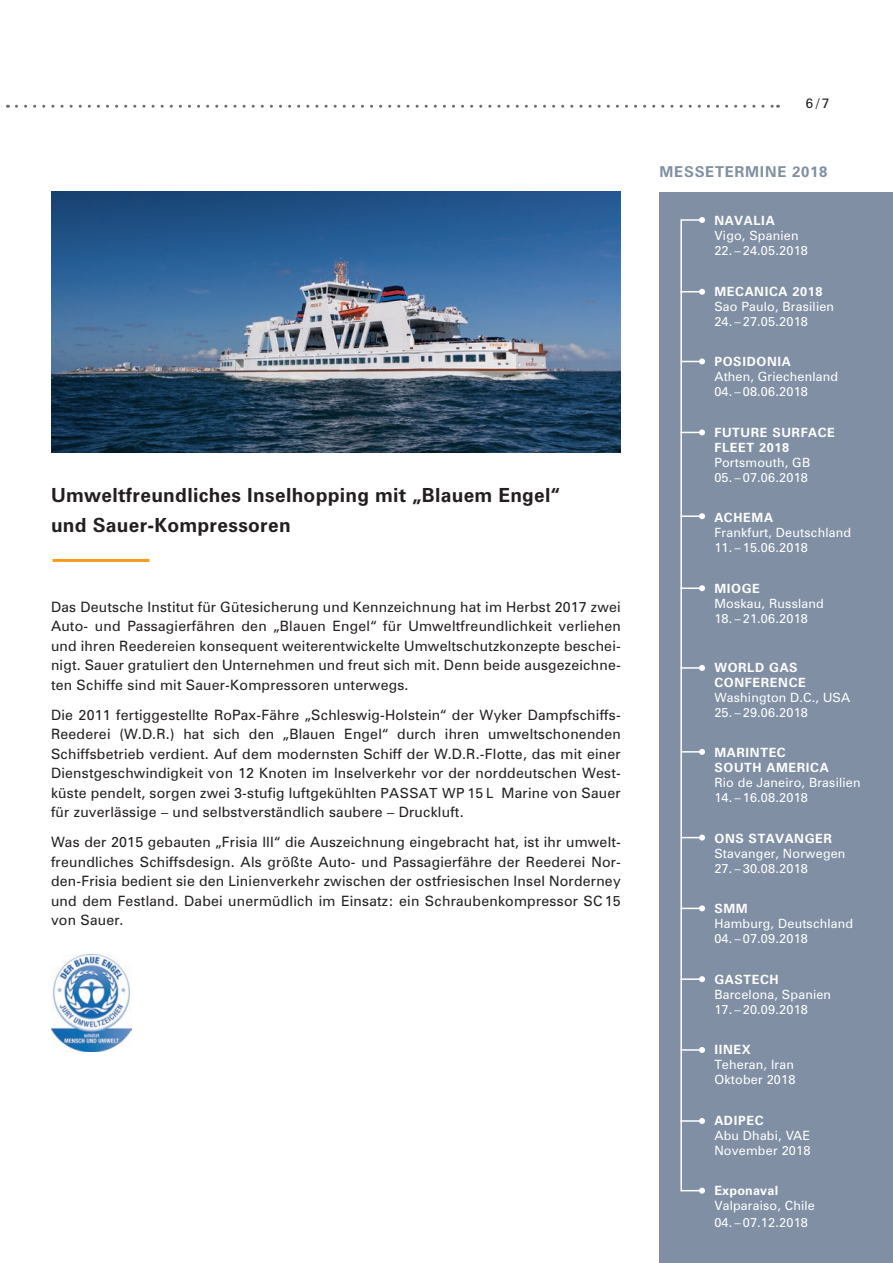
<style>
.page{position:relative;width:893px;height:1263px;background:#fff}
.page>*{position:absolute;margin:0;border:0;box-sizing:border-box;transform-origin:0 0}
.t1{font:700 19.5px/30.2px "Zurich BT";letter-spacing:.015em;color:#231f20}
.t2{font:700 15px "Zurich BT";letter-spacing:.05em;color:#808fa3}
.t3{font:14.25px/19.5px "Zurich BT";letter-spacing:.015em;color:#231f20;text-align:justify}
.t4{font:13.5px "Zurich BT";color:#231f20}
.t5{font:12.75px/15px "Zurich BT";letter-spacing:.015em;color:#fff}
.t6{font:700 12.75px/15px "Zurich BT";letter-spacing:.05em;color:#fff}
.t7{font:700 12.75px "Zurich BT";letter-spacing:.015em;color:#fff}
.s1{font-size:13.95px}
</style>
<div class="page">
<svg style="left:16px;top:105px;width:762px;height:3px"></svg>
<div style="left:660px;top:192px;width:233px;height:1071px;background:#808fa3"></div>
<svg style="left:683px;top:289px;width:22px;height:6px"></svg>
<svg style="left:683px;top:358px;width:22px;height:6px"></svg>
<svg style="left:683px;top:429px;width:22px;height:6px"></svg>
<hr style="left:680px;top:515px;width:22px;height:2px;background:#fff">
<svg style="left:699px;top:513px;width:6px;height:6px"></svg>
<hr style="left:680px;top:587px;width:22px;height:2px;background:#fff">
<svg style="left:699px;top:585px;width:6px;height:6px"></svg>
<hr style="left:680px;top:667px;width:22px;height:2px;background:#fff">
<svg style="left:699px;top:665px;width:6px;height:6px"></svg>
<hr style="left:680px;top:751px;width:22px;height:2px;background:#fff">
<svg style="left:699px;top:749px;width:6px;height:6px"></svg>
<svg style="left:683px;top:835px;width:22px;height:5px"></svg>
<svg style="left:683px;top:905px;width:22px;height:6px"></svg>
<hr style="left:680px;top:978px;width:22px;height:2px;background:#fff">
<svg style="left:699px;top:976px;width:6px;height:6px"></svg>
<div style="left:680px;top:219px;width:23px;height:972px;border:2px solid #fff"></div>
<svg style="left:699px;top:217px;width:6px;height:6px"></svg>
<svg style="left:699px;top:1188px;width:6px;height:6px"></svg>
<hr style="left:680px;top:1049px;width:22px;height:2px;background:#fff">
<svg style="left:699px;top:1047px;width:6px;height:6px"></svg>
<hr style="left:680px;top:1120px;width:22px;height:2px;background:#fff">
<svg style="left:699px;top:1118px;width:6px;height:6px"></svg>
<hr style="left:53px;top:559px;width:96px;height:3px;background:#f89c1c">
<img style="left:51px;top:191px;width:570px;height:262px">
<img style="left:51px;top:955px;width:80px;height:96px">
<h1 class="t1" style="left:51px;top:479px;width:510px">Umweltfreundliches Inselhopping mit „Blauem Engel“ und Sauer-Kompressoren</h1>
<p class="t3" style="left:51px;top:597px;width:571px">Das Deutsche Institut für Gütesicherung und Kennzeichnung hat im Herbst 2017 zwei Auto- und Passagierfähren den „Blauen Engel“ für Umweltfreundlichkeit verliehen und ihren Reedereien konsequent weiterentwickelte Umweltschutzkonzepte beschei&shy;nigt. Sauer gratuliert den Unternehmen und freut sich mit. Denn beide ausgezeichne&shy;ten Schiffe sind mit Sauer-Kompressoren unterwegs.</p>
<p class="t3" style="left:51px;top:705px;width:571px">Die 2011 fertiggestellte RoPax-Fähre „Schleswig-Holstein“ der Wyker Dampfschiffs-Reederei (W.D.R.) hat sich den „Blauen Engel“ durch ihren umweltschonenden Schiffsbetrieb verdient. Auf dem modernsten Schiff der W.D.R.-Flotte, das mit einer Dienstgeschwindigkeit von 12 Knoten im Inselverkehr vor der norddeutschen West&shy;küste pendelt, sorgen zwei 3-stufig luftgekühlten <span class="s1">PASSAT WP 15 L</span> Marine von Sauer für zuverlässige – und selbstverständlich saubere – Druckluft.</p>
<p class="t3" style="left:51px;top:832px;width:571px">Was der 2015 gebauten „Frisia III“ die Auszeichnung eingebracht hat, ist ihr umwelt&shy;freundliches Schiffsdesign. Als größte Auto- und Passagierfähre der Reederei Nor&shy;den-Frisia bedient sie den Linienverkehr zwischen der ostfriesischen Insel Norderney und dem Festland. Dabei unermüdlich im Einsatz: ein Schraubenkompressor SC15 von Sauer.</p>
<p class="t4" style="left:806px;top:95px;width:25px">6/7</p>
<p class="t2" style="left:660px;top:163px;width:169px">MESSETERMINE 2018</p>
<p class="t6" style="left:714px;top:213px;width:62px">NAVALIA</p>
<p class="t5" style="left:714px;top:228px;width:86px">Vigo, Spanien</p>
<p class="t5" style="left:714px;top:243px;width:95px">22. – 24.05.2018</p>
<p class="t6" style="left:714px;top:284px;width:110px">MECANICA 2018</p>
<p class="t5" style="left:714px;top:299px;width:121px">Sao Paulo, Brasilien</p>
<p class="t5" style="left:714px;top:314px;width:95px">24. – 27.05.2018</p>
<p class="t6" style="left:714px;top:354px;width:78px">POSIDONIA</p>
<p class="t5" style="left:714px;top:369px;width:125px">Athen, Griechenland</p>
<p class="t5" style="left:714px;top:384px;width:95px">04. – 08.06.2018</p>
<p class="t6" style="left:714px;top:425px;width:122px">FUTURE SURFACE<br>FLEET 2018</p>
<p class="t5" style="left:714px;top:455px;width:97px">Portsmouth, GB</p>
<p class="t5" style="left:714px;top:470px;width:95px">05. – 07.06.2018</p>
<p class="t6" style="left:714px;top:510px;width:60px">ACHEMA</p>
<p class="t5" style="left:714px;top:525px;width:138px">Frankfurt, Deutschland</p>
<p class="t5" style="left:714px;top:540px;width:95px">11. – 15.06.2018</p>
<p class="t6" style="left:714px;top:581px;width:47px">MIOGE</p>
<p class="t5" style="left:714px;top:596px;width:111px">Moskau, Russland</p>
<p class="t5" style="left:714px;top:611px;width:95px">18. – 21.06.2018</p>
<p class="t6" style="left:714px;top:660px;width:93px">WORLD GAS<br>CONFERENCE</p>
<p class="t5" style="left:714px;top:690px;width:137px">Washington D.C., USA</p>
<p class="t5" style="left:714px;top:705px;width:95px">25. – 29.06.2018</p>
<p class="t6" style="left:714px;top:745px;width:116px">MARINTEC<br>SOUTH AMERICA</p>
<p class="t5" style="left:714px;top:775px;width:148px">Rio de Janeiro, Brasilien</p>
<p class="t5" style="left:714px;top:790px;width:95px">14. – 16.08.2018</p>
<p class="t6" style="left:714px;top:831px;width:119px">ONS STAVANGER</p>
<p class="t5" style="left:714px;top:846px;width:133px">Stavanger, Norwegen</p>
<p class="t5" style="left:714px;top:861px;width:95px">27. – 30.08.2018</p>
<p class="t6" style="left:714px;top:901px;width:35px">SMM</p>
<p class="t5" style="left:714px;top:916px;width:140px">Hamburg, Deutschland</p>
<p class="t5" style="left:714px;top:931px;width:95px">04. – 07.09.2018</p>
<p class="t6" style="left:714px;top:972px;width:66px">GASTECH</p>
<p class="t5" style="left:714px;top:987px;width:118px">Barcelona, Spanien</p>
<p class="t5" style="left:714px;top:1002px;width:95px">17. – 20.09.2018</p>
<p class="t6" style="left:714px;top:1042px;width:38px">IINEX</p>
<p class="t5" style="left:714px;top:1057px;width:83px">Teheran, Iran<br>Oktober 2018</p>
<p class="t6" style="left:714px;top:1113px;width:51px">ADIPEC</p>
<p class="t5" style="left:714px;top:1128px;width:98px">Abu Dhabi, VAE<br>November 2018</p>
<p class="t7" style="left:714px;top:1183px;width:65px">Exponaval</p>
<p class="t5" style="left:714px;top:1198px;width:102px">Valparaiso, Chile</p>
<p class="t5" style="left:714px;top:1215px;width:95px">04. – 07.12.2018</p>
</div>
